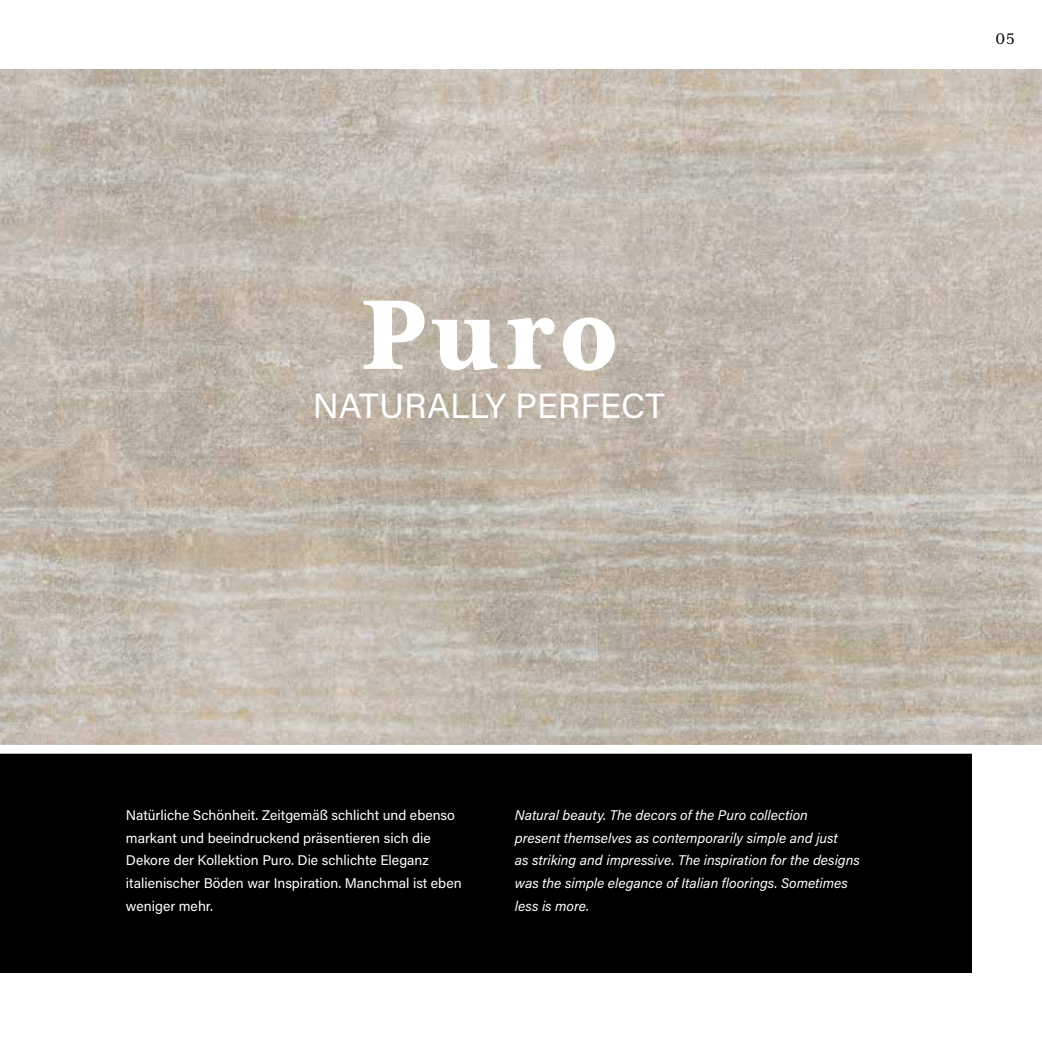
<style>
.page{position:relative;width:1042px;height:1042px;background:#fff}
.page>*{position:absolute;margin:0;border:0;box-sizing:border-box;transform-origin:0 0}
.t1{font:800 113.75px "Mrs Eaves XL Serif Nar OT";color:#fff}
.t2{font:35px "Acumin Pro";color:#fff}
.t3{font:17.5px "Mrs Eaves XL Serif OT";color:#000}
.t4{font:italic 14px/22.8px "Acumin Pro";color:#fff}
.t5{font:14px/22.8px "Acumin Pro";color:#fff}
</style>
<div class="page">
<div style="left:0;top:748px;width:971px;height:224px;background:#000"></div>
<img style="left:0;top:69px;width:1042px;height:676px">
<div style="left:0;top:745px;width:1042px;height:9px;background:#fff"></div>
<h1 class="t1" style="left:360px;top:278px;width:258px">Puro</h1>
<h2 class="t2" style="left:313px;top:381px;width:354px">NATURALLY PERFECT</h2>
<p class="t3" style="left:995px;top:30px;width:21px">05</p>
<p class="t5" style="left:126px;top:803px;width:337px">Natürliche Schönheit. Zeitgemäß schlicht und ebenso markant und beeindruckend präsentieren sich die Dekore der Kollektion Puro. Die schlichte Eleganz italienischer Böden war Inspiration. Manchmal ist eben weniger mehr.</p>
<p class="t4" style="left:515px;top:803px;width:346px">Natural beauty. The decors of the Puro collection<br>present themselves as contemporarily simple and just<br>as striking and impressive. The inspiration for the designs was the simple elegance of Italian floorings. Sometimes less is more.</p>
</div>
